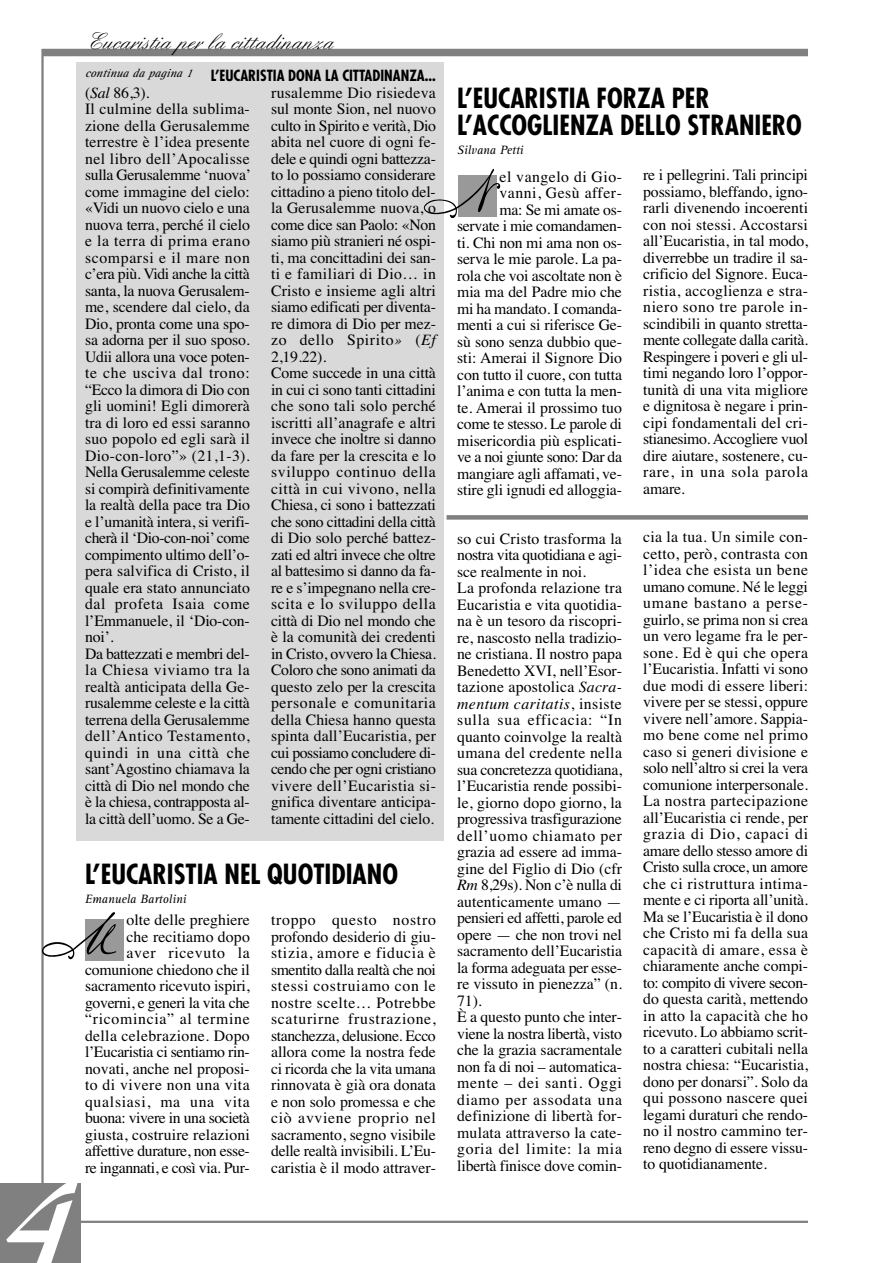
<style>
.page{position:relative;width:893px;height:1263px;background:#fff}
.page>*{position:absolute;margin:0;border:0;box-sizing:border-box;transform-origin:0 0}
.t1{font:italic 700 126px "Cochin";color:#fff}
.t2{font:74.4px "OPTI Carmella Hand Script";color:#000;scale:.77 1}
.t3{font:74.4px "OPTI Carmella Hand Script";color:#000;scale:.81 1}
.t4{font:700 condensed 27px/27px "Futura";color:#000}
.t5{font:24px "Englische Sch T";color:#000}
.t6{font:15.75px/16.5px "Times";letter-spacing:-.005em;color:#000}
.t7{font:700 condensed 15px "Futura";color:#000}
.t8{font:italic 12.45px "Rotis Serif";color:#000}
.s1{font-style:italic}
</style>
<div class="page">
<div style="left:77px;top:62px;width:367px;height:779px;background:#d9d9d9"></div>
<hr style="left:41px;top:49px;width:3px;height:1174px;background:#808080">
<div style="left:43px;top:49px;width:765px;height:7px;background:#808080"></div>
<hr style="left:43px;top:1221px;width:765px;height:2px;background:#808080">
<div style="left:0;top:1184px;width:81px;height:79px;background:#808080"></div>
<div style="left:85px;top:919px;width:38px;height:42px;background:#999"></div>
<div style="left:458px;top:175px;width:38px;height:42px;background:#999"></div>
<div style="left:446px;top:515px;width:362px;height:5px;background:#808080"></div>
<h3 class="t5" style="left:85px;top:27px;width:249px">Eucaristia per la cittadinanza</h3>
<p class="t7" style="left:85px;top:69px;width:352px"><sup>continua</sup> <sup>da</sup> <sup>pagina</sup> <sup>1</sup> L’EUCARISTIA DONA LA CITTADINANZA...</p>
<p class="t6" style="left:85px;top:86px;width:167px">(<span class="s1">Sal</span> 86,3).<br>Il culmine della sublima&shy;zione della Gerusalemme terrestre è l’idea presente nel libro dell’Apocalisse sulla Gerusalemme ‘nuova’ come immagine del cielo: «Vidi un nuovo cielo e una nuova terra, perché il cielo e la terra di prima erano scomparsi e il mare non c’era più. Vidi anche la città santa, la nuova Gerusalem&shy;me, scendere dal cielo, da<br>Dio, pronta come una spo&shy;sa adorna per il suo sposo.<br>Udii allora una voce poten&shy;te che usciva dal trono: “Ecco la dimora di Dio con gli uomini! Egli dimorerà tra di loro ed essi saranno suo popolo ed egli sarà il<br>Dio-con-loro”» (21,1-3).<br>Nella Gerusalemme celeste si compirà definitivamente la realtà della pace tra Dio e l’umanità intera, si verifi&shy;cherà il ‘Dio-con-noi’ come compimento ultimo dell’o&shy;pera salvifica di Cristo, il quale era stato annunciato dal profeta Isaia come l’Emmanuele, il ‘Dio-con&shy;noi’.<br>Da battezzati e membri del&shy;la Chiesa viviamo tra la realtà anticipata della Ge&shy;rusalemme celeste e la città terrena della Gerusalemme dell’Antico Testamento, quindi in una città che sant’Agostino chiamava la città di Dio nel mondo che è la chiesa, contrapposta al&shy;la città dell’uomo. Se a Ge-</p>
<p class="t6" style="left:271px;top:86px;width:166px">rusalemme Dio risiedeva sul monte Sion, nel nuovo culto in Spirito e verità, Dio abita nel cuore di ogni fe&shy;dele e quindi ogni battezza&shy;to lo possiamo considerare cittadino a pieno titolo del&shy;la Gerusalemme nuova, o come dice san Paolo: «Non siamo più stranieri né ospi&shy;ti, ma concittadini dei san&shy;ti e familiari di Dio… in<br>Cristo e insieme agli altri siamo edificati per diventa&shy;re dimora di Dio per mez&shy;zo dello Spirito<span class="s1">»</span> (<span class="s1">Ef<br></span>2,19.22).<br>Come succede in una città in cui ci sono tanti cittadini che sono tali solo perché iscritti all’anagrafe e altri invece che inoltre si danno da fare per la crescita e lo sviluppo continuo della città in cui vivono, nella<br>Chiesa, ci sono i battezzati che sono cittadini della città di Dio solo perché battez&shy;zati ed altri invece che oltre al battesimo si danno da fa&shy;re e s’impegnano nella cre&shy;scita e lo sviluppo della città di Dio nel mondo che è la comunità dei credenti in Cristo, ovvero la Chiesa.<br>Coloro che sono animati da questo zelo per la crescita personale e comunitaria della Chiesa hanno questa spinta dall’Eucaristia, per cui possiamo concludere di&shy;cendo che per ogni cristiano vivere dell’Eucaristia si&shy;gnifica diventare anticipa&shy;tamente cittadini del cielo.</p>
<h3 class="t4" style="left:457px;top:87px;width:346px">L’EUCARISTIA FORZA PER<br>L’ACCOGLIENZA DELLO STRANIERO</h3>
<p class="t8" style="left:457px;top:145px;width:68px">Silvana Petti</p>
<h2 class="t3" style="left:422px;top:141px;width:87px">N</h2>
<p class="t6" style="left:457px;top:170px;width:166px;text-align:right">el vangelo di Gio&shy;vanni, Gesù affer-<br>ma: Se mi amate os&shy;servate i mie comandamen&shy;ti. Chi non mi ama non os&shy;serva le mie parole. La pa&shy;rola che voi ascoltate non è mia ma del Padre mio che mi ha mandato. I comanda&shy;menti a cui si riferisce Ge&shy;sù sono senza dubbio que&shy;sti: Amerai il Signore Dio con tutto il cuore, con tutta l’anima e con tutta la men&shy;te. Amerai il prossimo tuo come te stesso. Le parole di misericordia più esplicati&shy;ve a noi giunte sono: Dar da mangiare agli affamati, ve&shy;stire gli ignudi ed alloggia-</p>
<p class="t6" style="left:643px;top:168px;width:166px;text-align:justify">re i pellegrini. Tali principi possiamo, bleffando, igno&shy;rarli divenendo incoerenti con noi stessi. Accostarsi all’Eucaristia, in tal modo, diverrebbe un tradire il sa&shy;crificio del Signore. Euca&shy;ristia, accoglienza e stra&shy;niero sono tre parole in&shy;scindibili in quanto stretta&shy;mente collegate dalla carità.<br>Respingere i poveri e gli ul&shy;timi negando loro l’oppor&shy;tunità di una vita migliore e dignitosa è negare i prin&shy;cipi fondamentali del cri&shy;stianesimo. Accogliere vuol dire aiutare, sostenere, cu&shy;rare, in una sola parola amare.</p>
<p class="t6" style="left:643px;top:530px;width:166px;text-align:justify">cia la tua. Un simile con&shy;cetto, però, contrasta con l’idea che esista un bene umano comune. Né le leggi umane bastano a perse&shy;guirlo, se prima non si crea un vero legame fra le per&shy;sone. Ed è qui che opera l’Eucaristia. Infatti vi sono due modi di essere liberi: vivere per se stessi, oppure vivere nell’amore. Sappia&shy;mo bene come nel primo caso si generi divisione e solo nell’altro si crei la vera comunione interpersonale.<br>La nostra partecipazione all’Eucaristia ci rende, per grazia di Dio, capaci di amare dello stesso amore di Cristo sulla croce, un amore che ci ristruttura intima&shy;mente e ci riporta all’unità.<br>Ma se l’Eucaristia è il dono che Cristo mi fa della sua capacità di amare, essa è chiaramente anche compi&shy;to: compito di vivere secon&shy;do questa carità, mettendo in atto la capacità che ho ricevuto. Lo abbiamo scrit&shy;to a caratteri cubitali nella nostra chiesa: “Eucaristia, dono per donarsi”. Solo da qui possono nascere quei legami duraturi che rendo&shy;no il nostro cammino ter&shy;reno degno di essere vissu&shy;to quotidianamente.</p>
<p class="t6" style="left:457px;top:532px;width:166px">so cui Cristo trasforma la nostra vita quotidiana e agi&shy;sce realmente in noi.<br>La profonda relazione tra<br>Eucaristia e vita quotidia&shy;na è un tesoro da riscopri&shy;re, nascosto nella tradizio&shy;ne cristiana. Il nostro papa<br>Benedetto XVI, nell’Esor&shy;tazione apostolica <span class="s1">Sacra&shy;mentum caritatis</span>, insiste sulla sua efficacia: “In quanto coinvolge la realtà umana del credente nella sua concretezza quotidiana, l’Eucaristia rende possibi&shy;le, giorno dopo giorno, la progressiva trasfigurazione dell’uomo chiamato per grazia ad essere ad imma&shy;gine del Figlio di Dio (cfr<br><span class="s1">Rm</span> 8,29s). Non c’è nulla di autenticamente umano — pensieri ed affetti, parole ed opere — che non trovi nel sacramento dell’Eucaristia la forma adeguata per esse&shy;re vissuto in pienezza” (n.<br>71).<br>È a questo punto che inter&shy;viene la nostra libertà, visto che la grazia sacramentale non fa di noi – automatica&shy;mente – dei santi. Oggi diamo per assodata una definizione di libertà for&shy;mulata attraverso la cate&shy;goria del limite: la mia libertà finisce dove comin-</p>
<h3 class="t4" style="left:85px;top:863px;width:314px">L’EUCARISTIA NEL QUOTIDIANO</h3>
<p class="t8" style="left:85px;top:894px;width:103px">Emanuela Bartolini</p>
<h2 class="t2" style="left:40px;top:885px;width:102px">M</h2>
<p class="t6" style="left:85px;top:913px;width:166px;text-align:right">olte delle preghiere<br>che recitiamo dopo<br>aver ricevuto la comunione chiedono che il sacramento ricevuto ispiri, governi, e generi la vita che “ricomincia” al termine della celebrazione. Dopo l’Eucaristia ci sentiamo rin&shy;novati, anche nel proposi&shy;to di vivere non una vita qualsiasi, ma una vita buona: vivere in una società giusta, costruire relazioni affettive durature, non esse&shy;re ingannati, e così via. Pur-</p>
<p class="t6" style="left:271px;top:913px;width:166px;text-align:justify">troppo questo nostro profondo desiderio di giu&shy;stizia, amore e fiducia è smentito dalla realtà che noi stessi costruiamo con le nostre scelte… Potrebbe scaturirne frustrazione, stanchezza, delusione. Ecco allora come la nostra fede ci ricorda che la vita umana rinnovata è già ora donata e non solo promessa e che ciò avviene proprio nel sacramento, segno visibile delle realtà invisibili. L’Eu&shy;caristia è il modo attraver-</p>
<h1 class="t1" style="left:7px;top:1175px;width:64px">4</h1>
</div>
